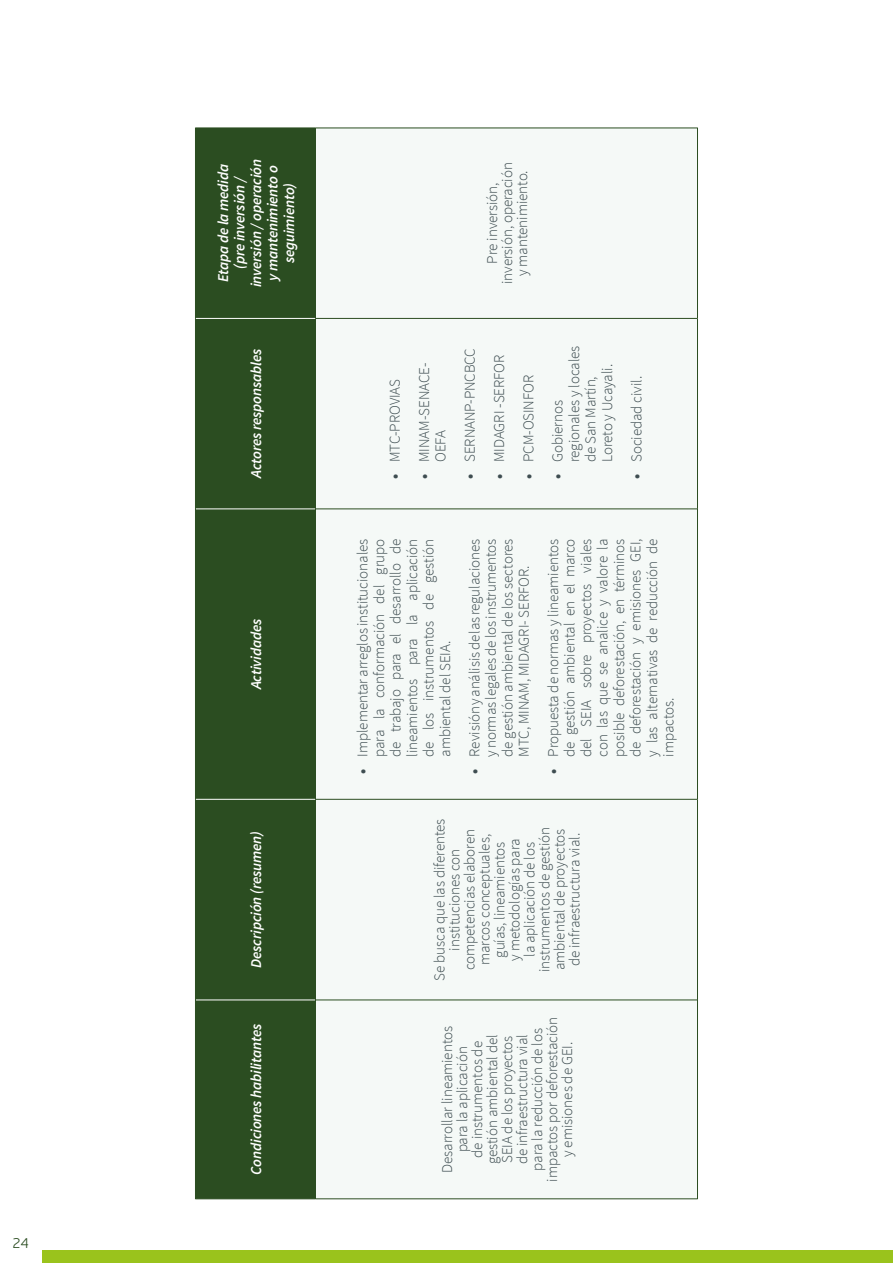
<style>
.page{position:relative;width:893px;height:1263px;background:#fff}
.page>*{position:absolute;margin:0;border:0;box-sizing:border-box;transform-origin:0 0}
.centro{font:300 15px/15px "Source Sans Pro";letter-spacing:-.005em;color:#3e4d51;text-align:center}
.titulos{font:italic 600 15px/16.5px "Source Sans Pro";letter-spacing:-.01em;color:#fff;text-align:center}
.t1{font:300 14.25px "Neris";color:#2b4d21}
.s1{font-weight:700}
</style>
<div class="page">
<div style="left:43px;top:1250px;width:850px;height:13px;background:#9ac31c"></div>
<div style="left:196px;top:129px;width:119px;height:1069px;background:#2b4d21"></div>
<hr style="left:196px;top:999px;width:119px;height:1px;background:#fff">
<hr style="left:196px;top:799px;width:119px;height:1px;background:#fff">
<hr style="left:196px;top:508px;width:119px;height:1px;background:#fff">
<hr style="left:196px;top:318px;width:119px;height:1px;background:#fff">
<hr style="left:316px;top:999px;width:381px;height:1px;background:#2b4d21">
<hr style="left:316px;top:508px;width:381px;height:1px;background:#2b4d21">
<hr style="left:697px;top:509px;width:1px;height:290px;background:#2b4d21">
<hr style="left:697px;top:318px;width:1px;height:191px;background:#2b4d21">
<hr style="left:316px;top:1198px;width:381px;height:1px;background:#2b4d21">
<hr style="left:316px;top:799px;width:381px;height:1px;background:#2b4d21">
<hr style="left:316px;top:318px;width:381px;height:1px;background:#2b4d21">
<hr style="left:316px;top:128px;width:381px;height:1px;background:#2b4d21">
<hr style="left:697px;top:1000px;width:1px;height:199px;background:#2b4d21">
<hr style="left:697px;top:799px;width:1px;height:201px;background:#2b4d21">
<hr style="left:697px;top:128px;width:1px;height:190px;background:#2b4d21">
<hr style="left:195px;top:1000px;width:1px;height:199px;background:#2b4d21">
<hr style="left:196px;top:1198px;width:119px;height:1px;background:#2b4d21">
<hr style="left:195px;top:799px;width:1px;height:201px;background:#2b4d21">
<hr style="left:195px;top:509px;width:1px;height:290px;background:#2b4d21">
<hr style="left:195px;top:318px;width:1px;height:191px;background:#2b4d21">
<hr style="left:195px;top:128px;width:1px;height:190px;background:#2b4d21">
<hr style="left:196px;top:128px;width:119px;height:1px;background:#2b4d21">
<hr style="left:315px;top:1000px;width:1px;height:199px;background:#2b4d21">
<hr style="left:315px;top:799px;width:1px;height:201px;background:#2b4d21">
<hr style="left:315px;top:509px;width:1px;height:290px;background:#2b4d21">
<hr style="left:315px;top:318px;width:1px;height:191px;background:#2b4d21">
<hr style="left:315px;top:128px;width:1px;height:190px;background:#2b4d21">
<p class="t1" style="left:13px;top:1234px;width:18px">24</p>
<p class="titulos" style="left:215px;top:282px;width:120px;rotate:-90deg">Etapa de la medida</p>
<p class="titulos" style="left:231px;top:287px;width:130px;rotate:-90deg">(pre inversión / inversión / operación y mantenimiento o seguimiento)</p>
<p class="titulos" style="left:248px;top:478px;width:131px;rotate:-90deg">Actores responsables</p>
<p class="titulos" style="left:248px;top:689px;width:72px;rotate:-90deg">Actividades</p>
<p class="titulos" style="left:248px;top:968px;width:139px;rotate:-90deg">Descripción (resumen)</p>
<p class="titulos" style="left:248px;top:1175px;width:153px;rotate:-90deg">Condiciones habilitantes</p>
<p class="centro" style="left:485px;top:284px;width:123px;rotate:-90deg">Pre inversión, inversión, operación y mantenimiento.</p>
<p class="centro" style="left:387px;top:479px;width:102px;rotate:-90deg"><span class="s1">•</span> MTC-PROVIAS</p>
<p class="centro" style="left:416px;top:462px;width:101px;line-height:16.5px;text-align:left;text-indent:-17px;rotate:-90deg"><span class="s1">•</span> MINAM-SENACE-<br>OEFA</p>
<p class="centro" style="left:462px;top:479px;width:132px;rotate:-90deg"><span class="s1">•</span> SERNANP-PNCBCC</p>
<p class="centro" style="left:492px;top:479px;width:126px;rotate:-90deg"><span class="s1">•</span> MIDAGRI -SERFOR</p>
<p class="centro" style="left:521px;top:479px;width:106px;rotate:-90deg"><span class="s1">•</span> PCM-OSINFOR</p>
<p class="centro" style="left:549px;top:462px;width:118px;line-height:16.5px;text-align:left;text-indent:-17px;rotate:-90deg"><span class="s1">•</span> Gobiernos regionales y locales de San Martín,<br>Loreto y Ucayali.</p>
<p class="centro" style="left:629px;top:479px;width:104px;rotate:-90deg"><span class="s1">•</span> Sociedad civil.</p>
<p class="centro" style="left:354px;top:757px;width:220px;line-height:16.5px;text-align:justify;text-indent:-17px;rotate:-90deg"><span class="s1">•</span> Implementar arreglos institucionales para la conformación del grupo de trabajo para el desarrollo de lineamientos para la aplicación de los instrumentos de gestión ambiental del SEIA.</p>
<p class="centro" style="left:466px;top:757px;width:220px;line-height:16.5px;text-align:justify;text-indent:-17px;rotate:-90deg"><span class="s1">•</span> Revisión y análisis de las regulaciones y normas legales de los instrumentos de gestión ambiental de los sectores MTC, MINAM, MIDAGRI- SERFOR.</p>
<p class="centro" style="left:545px;top:757px;width:220px;line-height:16.5px;text-align:justify;text-indent:-17px;rotate:-90deg"><span class="s1">•</span> Propuesta de normas y lineamientos de gestión ambiental en el marco del SEIA sobre proyectos viales con las que se analice y valore la posible deforestación, en términos de deforestación y emisiones GEI, y las alternativas de reducción de impactos.</p>
<p class="centro" style="left:432px;top:981px;width:163px;rotate:-90deg">Se busca que las diferentes instituciones con competencias elaboren marcos conceptuales, guías, lineamientos<br>y metodologías para<br>la aplicación de los instrumentos de gestión ambiental de proyectos<br>de infraestructura vial.</p>
<p class="centro" style="left:440px;top:1182px;width:166px;rotate:-90deg">Desarrollar lineamientos para la aplicación<br>de instrumentos de<br>gestión ambiental del<br>SEIA de los proyectos<br>de infraestructura vial<br>para la reducción de los impactos por deforestación y emisiones de GEI.</p>
</div>
